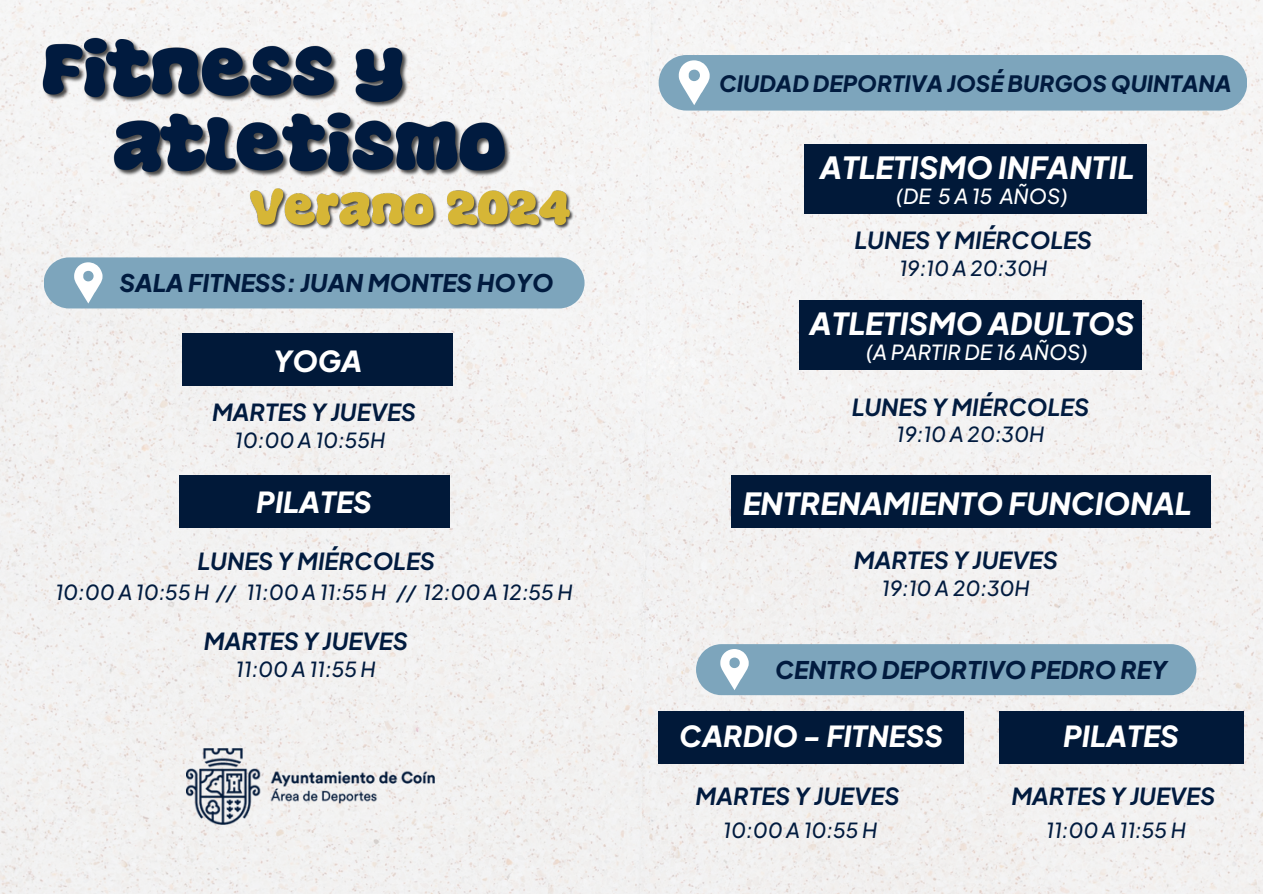
<style>
.page{position:relative;width:1263px;height:894px;background:#fff}
.page>*{position:absolute;margin:0;border:0;box-sizing:border-box;transform-origin:0 0}
.t1{font:italic 800 30.3px "Plus Jakarta Sans";color:#fff}
.t2{font:italic 800 28.8px "Plus Jakarta Sans";color:#fff}
.t3{font:italic 800 24.15px "Plus Jakarta Sans";color:#011b3f}
.t4{font:italic 700 23.4px "Plus Jakarta Sans";color:#011b3f}
.t5{font:italic 800 22.35px "Plus Jakarta Sans";color:#011b3f}
.t6{font:italic 500 20.7px "Plus Jakarta Sans";color:#011b3f}
.t7{font:italic 500 20.7px "Plus Jakarta Sans";color:#fff}
</style>
<div class="page">
<img style="left:0;top:0;width:1263px;height:893px">
<div style="left:182px;top:333px;width:271px;height:53px;background:#011939"></div>
<img style="left:186px;top:747px;width:249px;height:77px">
<div style="left:44px;top:257px;width:540px;height:51px;background:#7da5bc"></div>
<img style="left:40px;top:23px;width:383px;height:87px">
<img style="left:112px;top:98px;width:402px;height:85px">
<img style="left:249px;top:177px;width:327px;height:56px">
<div style="left:659px;top:55px;width:588px;height:55px;background:#7da5bc"></div>
<div style="left:179px;top:475px;width:271px;height:52px;background:#011939"></div>
<div style="left:804px;top:144px;width:343px;height:70px;background:#011939"></div>
<div style="left:731px;top:475px;width:480px;height:52px;background:#011939"></div>
<div style="left:799px;top:300px;width:343px;height:69px;background:#011939"></div>
<div style="left:659px;top:710px;width:305px;height:53px;background:#011939"></div>
<div style="left:999px;top:710px;width:244px;height:53px;background:#011939"></div>
<svg style="left:696px;top:644px;width:500px;height:51px;background:#83a9be"></svg>
<p class="t3" style="left:119px;top:267px;width:435px">SALA FITNESS: JUAN MONTES HOYO</p>
<h4 class="t2" style="left:273px;top:342px;width:91px">YOGA</h4>
<h3 class="t4" style="left:212px;top:397px;width:206px">MARTES Y JUEVES</h3>
<h4 class="t6" style="left:235px;top:426px;width:152px">10:00 A 10:55H</h4>
<p class="t2" style="left:256px;top:483px;width:117px">PILATES</p>
<h4 class="t4" style="left:197px;top:546px;width:239px">LUNES Y MIÉRCOLES</h4>
<h3 class="t6" style="left:55px;top:578px;width:519px">10:00 A 10:55 H // 11:00 A 11:55 H // 12:00 A 12:55 H</h3>
<p class="t4" style="left:204px;top:625px;width:206px">MARTES Y JUEVES</p>
<h4 class="t6" style="left:236px;top:655px;width:141px">11:00 A 11:55 H</h4>
<p class="t5" style="left:719px;top:68px;width:514px">CIUDAD DEPORTIVA JOSÉ BURGOS QUINTANA</p>
<p class="t1" style="left:820px;top:147px;width:316px">ATLETISMO INFANTIL</p>
<p class="t7" style="left:896px;top:183px;width:173px">(DE 5 A 15 AÑOS)</p>
<h3 class="t4" style="left:854px;top:225px;width:239px">LUNES Y MIÉRCOLES</h3>
<p class="t6" style="left:899px;top:254px;width:149px">19:10 A 20:30H</p>
<h3 class="t1" style="left:810px;top:303px;width:326px">ATLETISMO ADULTOS</h3>
<h4 class="t7" style="left:866px;top:338px;width:223px">(A PARTIR DE 16 AÑOS)</h4>
<p class="t4" style="left:852px;top:391px;width:239px">LUNES Y MIÉRCOLES</p>
<h3 class="t6" style="left:896px;top:421px;width:149px">19:10 A 20:30H</h3>
<h4 class="t1" style="left:743px;top:483px;width:450px">ENTRENAMIENTO FUNCIONAL</h4>
<h4 class="t4" style="left:854px;top:544px;width:206px">MARTES Y JUEVES</h4>
<p class="t6" style="left:882px;top:574px;width:149px">19:10 A 20:30H</p>
<h3 class="t3" style="left:775px;top:653px;width:394px">CENTRO DEPORTIVO PEDRO REY</h3>
<h4 class="t2" style="left:679px;top:717px;width:266px">CARDIO - FITNESS</h4>
<p class="t4" style="left:695px;top:780px;width:206px">MARTES Y JUEVES</p>
<p class="t6" style="left:723px;top:816px;width:156px">10:00 A 10:55 H</p>
<p class="t2" style="left:1063px;top:717px;width:117px">PILATES</p>
<h4 class="t4" style="left:1011px;top:780px;width:206px">MARTES Y JUEVES</h4>
<h3 class="t6" style="left:1046px;top:816px;width:141px">11:00 A 11:55 H</h3>
</div>
